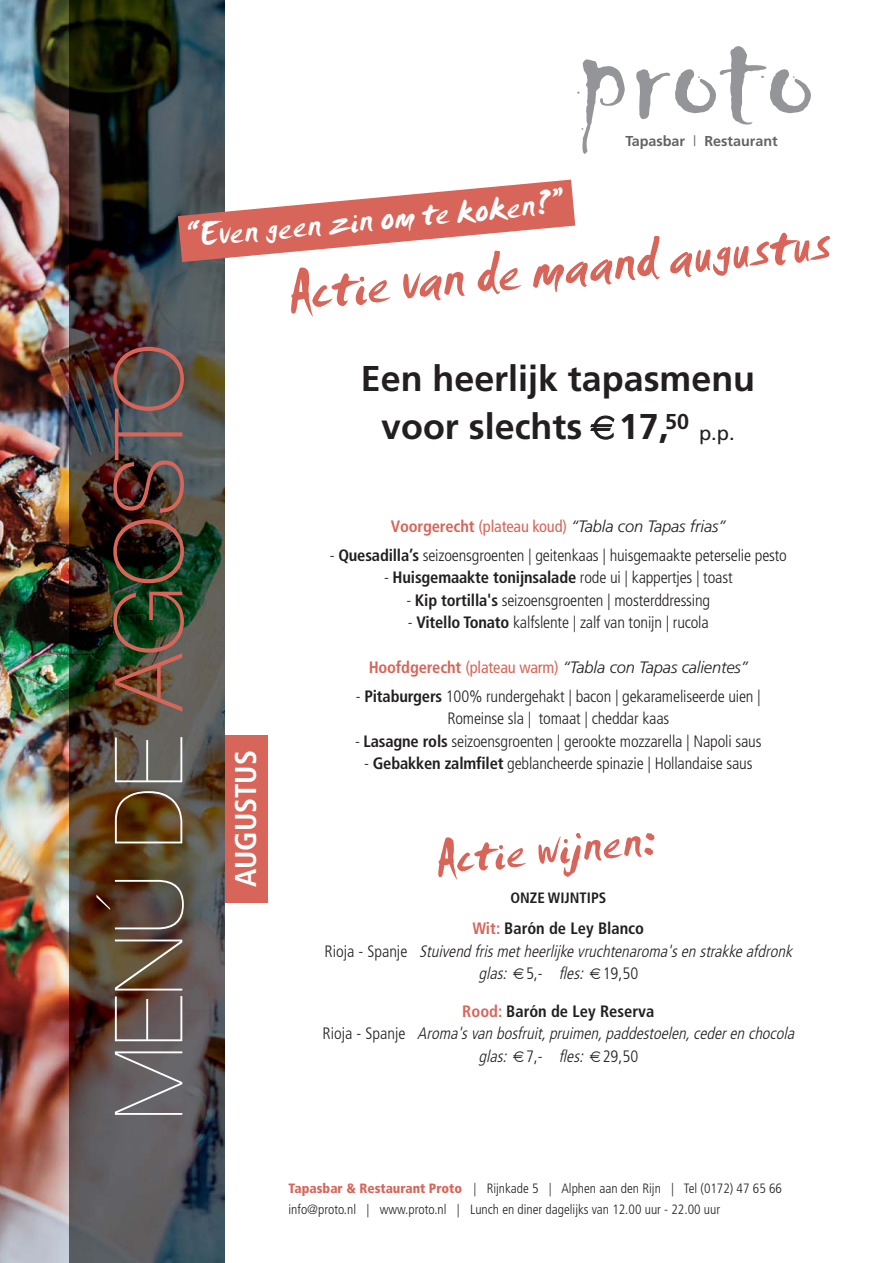
<style>
.page{position:relative;width:893px;height:1263px;background:#fff}
.page>*{position:absolute;margin:0;border:0;box-sizing:border-box;transform-origin:0 0}
.t1{font:200 94.35px "Helvetica Neue";color:#fff}
.t2{font:58.5px "Smudger Plain";color:#d86559}
.t3{font:50.4px "Smudger Plain";color:#d86559}
.t4{font:36.3px "Smudger Plain";color:#fff}
.t5{font:700 35.85px/48.6px "Frutiger";color:#231f20}
.t6{font:700 condensed 30px "Frutiger";color:#fff}
.t7{font:20.1px "Frutiger";color:#231f20}
.t8{font:300 condensed 16.5px/22.5px "Frutiger";letter-spacing:-.01em;color:#231f20;text-align:center}
.t9{font:italic 300 condensed 16.5px/22.5px "Frutiger";color:#231f20;text-align:center}
.t10{font:italic 300 16.5px "Frutiger";letter-spacing:-.01em;color:#231f20}
.t11{font:700 condensed 15px "Frutiger";color:#231f20}
.t12{font:700 14.4px "Frutiger";color:#636466}
.t13{font:300 condensed 13.5px/21px "Frutiger";color:#231f20}
.s1{font-weight:300}
.s2{font-weight:100;color:#d86559}
.s3{font-weight:700;font-style:normal;font-stretch:condensed;color:#d86559}
.s4{font-weight:400;font-style:normal;font-stretch:condensed;color:#d86559}
.s5{font-weight:700}
.s6{font-weight:700;font-style:normal;color:#d86559}
.s7{font-weight:700;font-style:normal}
.s8{font-family:"Ping Fang HK Medium Proportional";font-weight:400;font-style:normal;font-stretch:normal}
.s9{font-style:normal}
.s10{font-weight:900;color:#d86559}
</style>
<div class="page">
<img style="left:0;top:0;width:70px;height:1263px">
<svg style="left:577px;top:60px;width:48px;height:94px"></svg>
<svg style="left:636px;top:46px;width:175px;height:78px"></svg>
<img style="left:70px;top:0;width:155px;height:1263px">
<svg style="left:178px;top:180px;width:397px;height:82px"></svg>
<div style="left:225px;top:736px;width:42px;height:167px;background:#d86559"></div>
<p class="t12" style="left:625px;top:134px;width:154px">Tapasbar <span class="s1">|</span> Restaurant</p>
<h3 class="t4" style="left:184px;top:222px;width:382px;rotate:-5deg">“Even geen zin om te koken?”</h3>
<h2 class="t2" style="left:285px;top:268px;width:547px;rotate:-5deg">Actie van de maand augustus</h2>
<h1 class="t1" style="left:95px;top:1120px;width:777px;rotate:-90deg">MENÚ DE <span class="s2">AGOSTO</span></h1>
<h3 class="t6" style="left:231px;top:887px;width:138px;rotate:-90deg">AUGUSTUS</h3>
<h3 class="t5" style="left:381px;top:355px;width:375px;text-indent:-20px">Een heerlijk tapasmenu voor slechts 17,<sup>50</sup></h3>
<p class="t7" style="left:699px;top:423px;width:37px">p.p.</p>
<p class="t10" style="left:391px;top:518px;width:336px"><span class="s3">Voorgerecht</span> <span class="s4">(plateau koud)</span> “Tabla con Tapas frias”</p>
<p class="t8" style="left:330px;top:545px;width:459px">- <span class="s5">Quesadilla’s</span> seizoensgroenten | geitenkaas | huisgemaakte peterselie pesto</p>
<p class="t8" style="left:384px;top:568px;width:350px">- <span class="s5">Huisgemaakte tonijnsalade</span> rode ui | kappertjes | toast</p>
<p class="t8" style="left:406px;top:590px;width:305px">- <span class="s5">Kip tortilla's</span> seizoensgroenten | mosterddressing</p>
<p class="t8" style="left:408px;top:613px;width:302px">- <span class="s5">Vitello Tonato</span> kalfslente | zalf van tonijn | rucola</p>
<p class="t10" style="left:369px;top:659px;width:381px"><span class="s3">Hoofdgerecht</span> <span class="s4">(plateau warm)</span> “Tabla con Tapas calientes”</p>
<p class="t8" style="left:356px;top:686px;width:406px">- <span class="s5">Pitaburgers</span> 100% rundergehakt | bacon | gekarameliseerde uien |<br>Romeinse sla | tomaat | cheddar kaas</p>
<p class="t8" style="left:355px;top:731px;width:408px">- <span class="s5">Lasagne rols</span> seizoensgroenten | gerookte mozzarella | Napoli saus</p>
<p class="t8" style="left:364px;top:754px;width:390px">- <span class="s5">Gebakken zalmfilet</span> geblancheerde spinazie | Hollandaise saus</p>
<h3 class="t3" style="left:434px;top:839px;width:222px;rotate:-5deg">Actie wijnen:</h3>
<p class="t11" style="left:510px;top:890px;width:97px">ONZE WIJNTIPS</p>
<p class="t9" style="left:325px;top:919px;width:472px"><span class="s6">Wit:</span> <span class="s7">Baro</span><span class="s8">́</span><span class="s7">n de Ley Blanco<br></span><span class="s9">R i o j a - S p a n j e</span> Stuivend frismetheerlijke vruchtenaroma'sen strakke afdronk glas: <span class="s9">5,-</span> fles: <span class="s9">19,50</span></p>
<p class="t9" style="left:323px;top:1001px;width:476px"><span class="s6">Rood:</span> <span class="s7">Baro</span><span class="s8">́</span><span class="s7">n de Ley Reserva<br></span><span class="s9">R i o j a - S p a n j e</span> Aroma'svan bosfruit,pruimen,paddestoelen,cederen chocola glas: <span class="s9">7,-</span> fles: <span class="s9">29,50</span></p>
<p class="t13" style="left:289px;top:1179px;width:495px"><span class="s10">Tapasbar &amp; Restaurant Proto</span> | Rijnkade 5 | Alphen aan den Rijn | Tel (0172) 47 65 66 info@proto.nl | www.proto.nl | Lunch en diner dagelijks van 12.00 uur - 22.00 uur</p>
</div>
